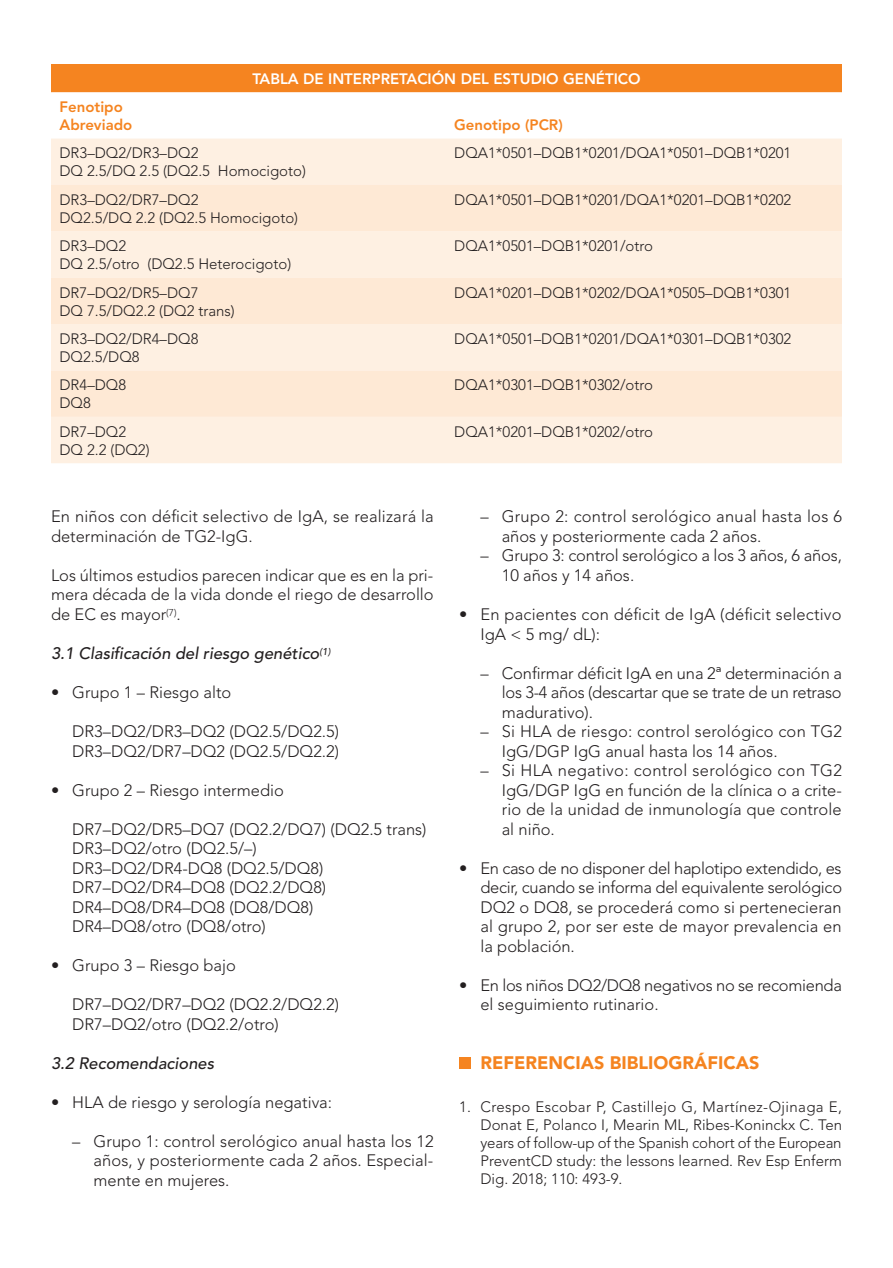
<style>
.page{position:relative;width:893px;height:1268px;background:#fff}
.page>*{position:absolute;margin:0;border:0;box-sizing:border-box;transform-origin:0 0}
.t1{font:900 18px "Avenir LT Std";color:#f58420}
.t2{font:300 16.5px/19.5px "Avenir LT Std";color:#231f20}
.t3{font:italic 500 16.5px "Avenir LT Std";color:#231f20}
.t4{font:300 15px/18px "Avenir LT Std";color:#231f20}
.t5{font:800 15px "Avenir LT Std";color:#fff}
.t6{font:800 15px/18px "Avenir LT Std";color:#f58420}
</style>
<div class="page">
<div style="left:459px;top:1057px;width:12px;height:11px;background:#f58420"></div>
<div style="left:51px;top:64px;width:791px;height:28px;background:#f58420"></div>
<svg style="left:51px;top:92px;width:791px;height:1px"></svg>
<div style="left:51px;top:138px;width:791px;height:325px;background:#fef0e2"></div>
<svg style="left:51px;top:185px;width:791px;height:232px;background:#feebda"></svg>
<p class="t6" style="left:60px;top:98px;width:74px">Fenotipo<br>Abreviado</p>
<p class="t5" style="left:252px;top:70px;width:390px">TABLA DE INTERPRETACIÓN DEL ESTUDIO GENÉTICO</p>
<p class="t6" style="left:454px;top:116px;width:110px">Genotipo (PCR)</p>
<p class="t4" style="left:60px;top:144px;width:248px">DR3–DQ2/DR3–DQ2<br>DQ 2.5/DQ 2.5 (DQ2.5 Homocigoto)</p>
<p class="t4" style="left:454px;top:144px;width:339px">DQA1*0501–DQB1*0201/DQA1*0501–DQB1*0201</p>
<p class="t4" style="left:60px;top:191px;width:240px">DR3–DQ2/DR7–DQ2<br>DQ2.5/DQ 2.2 (DQ2.5 Homocigoto)</p>
<p class="t4" style="left:454px;top:191px;width:339px">DQA1*0501–DQB1*0201/DQA1*0201–DQB1*0202</p>
<p class="t4" style="left:60px;top:237px;width:233px">DR3–DQ2<br>DQ 2.5/otro (DQ2.5 Heterocigoto)</p>
<p class="t4" style="left:454px;top:237px;width:200px">DQA1*0501–DQB1*0201/otro</p>
<p class="t4" style="left:60px;top:283px;width:177px">DR7–DQ2/DR5–DQ7<br>DQ 7.5/DQ2.2 (DQ2 trans)</p>
<p class="t4" style="left:454px;top:283px;width:339px">DQA1*0201–DQB1*0202/DQA1*0505–DQB1*0301</p>
<p class="t4" style="left:60px;top:330px;width:141px">DR3–DQ2/DR4–DQ8<br>DQ2.5/DQ8</p>
<p class="t4" style="left:454px;top:330px;width:339px">DQA1*0501–DQB1*0201/DQA1*0301–DQB1*0302</p>
<p class="t4" style="left:60px;top:376px;width:68px">DR4–DQ8<br>DQ8</p>
<p class="t4" style="left:454px;top:376px;width:200px">DQA1*0301–DQB1*0302/otro</p>
<p class="t4" style="left:60px;top:422px;width:92px">DR7–DQ2<br>DQ 2.2 (DQ2)</p>
<p class="t4" style="left:454px;top:422px;width:200px">DQA1*0201–DQB1*0202/otro</p>
<p class="t2" style="left:51px;top:507px;width:384px">En niños con déficit selectivo de IgA, se realizará la determinación de TG2-IgG.</p>
<p class="t2" style="left:51px;top:565px;width:384px;text-align:justify">Los últimos estudios parecen indicar que es en la pri&shy;mera década de la vida donde el riego de desarrollo de EC es mayor<sup>(7)</sup>.</p>
<p class="t3" style="left:51px;top:643px;width:281px">3.1 Clasificación del riesgo genético<sup>(1)</sup></p>
<p class="t2" style="left:51px;top:682px;width:182px">• Grupo 1 – Riesgo alto</p>
<p class="t2" style="left:72px;top:721px;width:268px">DR3–DQ2/DR3–DQ2 (DQ2.5/DQ2.5)<br>DR3–DQ2/DR7–DQ2 (DQ2.5/DQ2.2)</p>
<p class="t2" style="left:51px;top:780px;width:234px">• Grupo 2 – Riesgo intermedio</p>
<p class="t2" style="left:72px;top:819px;width:356px">DR7–DQ2/DR5–DQ7 (DQ2.2/DQ7) (DQ2.5 trans)<br>DR3–DQ2/otro (DQ2.5/–)<br>DR3–DQ2/DR4-DQ8 (DQ2.5/DQ8)<br>DR7–DQ2/DR4–DQ8 (DQ2.2/DQ8)<br>DR4–DQ8/DR4–DQ8 (DQ8/DQ8)<br>DR4–DQ8/otro (DQ8/otro)</p>
<p class="t2" style="left:51px;top:955px;width:186px">• Grupo 3 – Riesgo bajo</p>
<p class="t2" style="left:72px;top:994px;width:268px">DR7–DQ2/DR7–DQ2 (DQ2.2/DQ2.2)<br>DR7–DQ2/otro (DQ2.2/otro)</p>
<p class="t3" style="left:51px;top:1053px;width:164px">3.2 Recomendaciones</p>
<p class="t2" style="left:51px;top:1092px;width:283px">• HLA de riesgo y serología negativa:</p>
<p class="t2" style="left:94px;top:1131px;width:342px;text-align:justify;text-indent:-21px">– Grupo 1: control serológico anual hasta los 12 años, y posteriormente cada 2 años. Especial&shy;mente en mujeres.</p>
<p class="t2" style="left:502px;top:507px;width:342px;text-indent:-21px">– Grupo 2: control serológico anual hasta los 6 años y posteriormente cada 2 años.</p>
<p class="t2" style="left:502px;top:546px;width:342px;text-indent:-21px">– Grupo 3: control serológico a los 3 años, 6 años,<br>10 años y 14 años.</p>
<p class="t2" style="left:480px;top:604px;width:363px;text-indent:-21px">• En pacientes con déficit de IgA (déficit selectivo<br>IgA &lt; 5 mg/ dL):</p>
<p class="t2" style="left:502px;top:663px;width:342px;text-align:justify;text-indent:-21px">– Confirmar déficit IgA en una 2ª determinación a los 3-4 años (descartar que se trate de un retraso madurativo).</p>
<p class="t2" style="left:502px;top:721px;width:342px;text-indent:-21px">– Si HLA de riesgo: control serológico con TG2<br>IgG/DGP IgG anual hasta los 14 años.</p>
<p class="t2" style="left:502px;top:760px;width:342px;text-align:justify;text-indent:-21px">– Si HLA negativo: control serológico con TG2<br>IgG/DGP IgG en función de la clínica o a crite&shy;rio de la unidad de inmunología que controle al niño.</p>
<p class="t2" style="left:480px;top:858px;width:363px;text-align:justify;text-indent:-21px">• En caso de no disponer del haplotipo extendido, es decir, cuando se informa del equivalente serológico DQ2 o DQ8, se procederá como si pertenecieran al grupo 2, por ser este de mayor prevalencia en la población.</p>
<p class="t2" style="left:480px;top:975px;width:363px;text-indent:-21px">• En los niños DQ2/DQ8 negativos no se recomienda el seguimiento rutinario.</p>
<p class="t1" style="left:480px;top:1051px;width:280px">REFERENCIAS BIBLIOGRÁFICAS</p>
<p class="t4" style="left:480px;top:1097px;width:363px;text-align:justify;text-indent:-21px">1. Crespo Escobar P, Castillejo G, Martínez-Ojinaga E, Donat E, Polanco I, Mearin ML, Ribes-Koninckx C. Ten years of follow-up of the Spanish cohort of the European PreventCD study: the lessons learned. Rev Esp Enferm Dig. 2018; 110: 493-9.</p>
</div>
